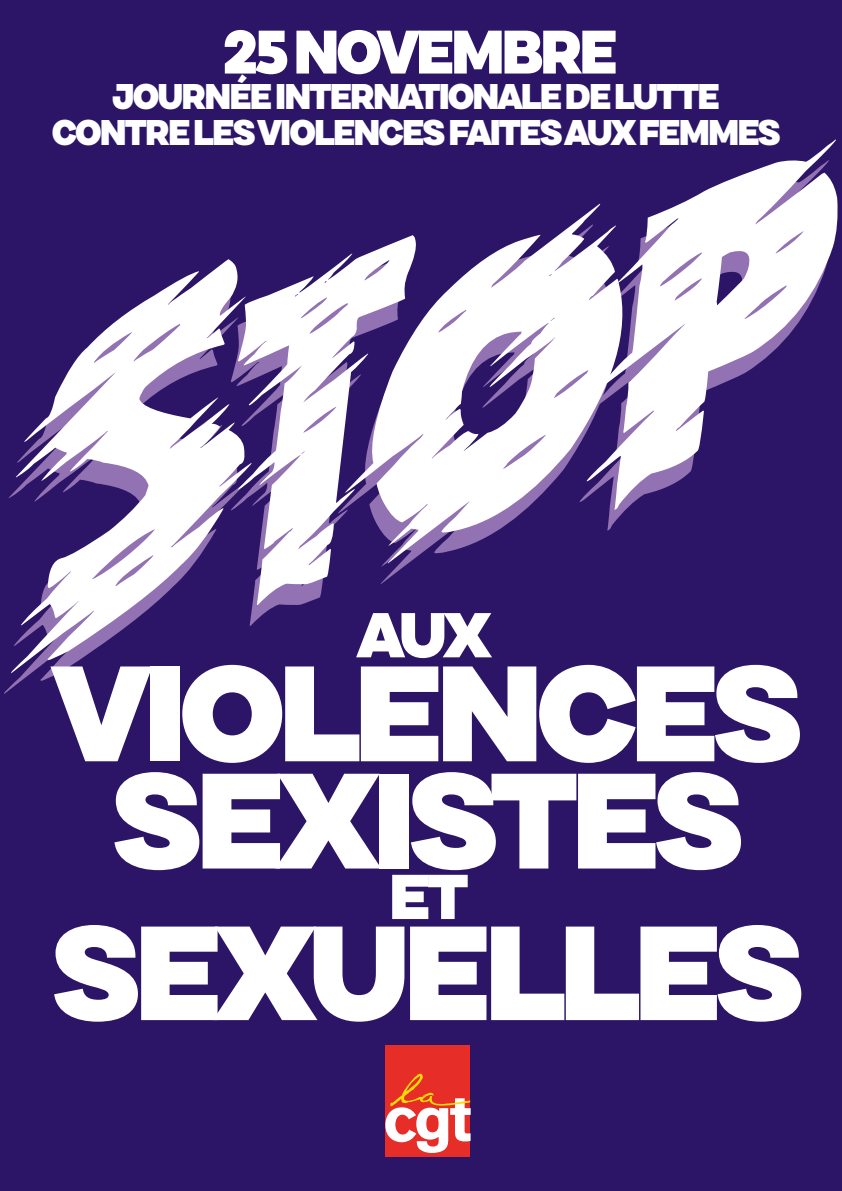
<style>
.page{position:relative;width:842px;height:1191px;background:#2c1567}
.page>*{position:absolute;margin:0;border:0;box-sizing:border-box;transform-origin:0 0}
.t1{font:900 135.4px/107.2px "Draft B";letter-spacing:-.075em;color:#fff;text-align:center}
.t2{font:900 133.6px "Draft B";letter-spacing:-.075em;color:#fff}
.t3{font:900 63.2px "Draft B";color:#fff}
.t4{font:900 61.2px "Draft C";letter-spacing:-.07em;color:#fff}
.t5{font:900 35.7px/35.7px "Draft C";letter-spacing:-.07em;color:#fff;text-align:center}
</style>
<div class="page">
<div style="left:386px;top:1045px;width:84px;height:111px;background:#e62d27"></div>
<svg style="left:385px;top:1073px;width:86px;height:80px"></svg>
<svg style="left:11px;top:259px;width:241px;height:414px"></svg>
<svg style="left:238px;top:259px;width:171px;height:346px;fill:#fff"></svg>
<svg style="left:345px;top:213px;width:280px;height:350px;fill:#fdfdfe"></svg>
<svg style="left:587px;top:139px;width:251px;height:371px"></svg>
<h3 class="t4" style="left:222px;top:13px;width:397px">25 NOVEMBRE</h3>
<p class="t5" style="left:51px;top:80px;width:731px">JOURNÉE INTERNATIONALE DE LUTTE<br>CONTRE LES VIOLENCES FAITES AUX FEMMES</p>
<h3 class="t3" style="left:357px;top:595px;width:137px">AUX</h3>
<h1 class="t1" style="left:51px;top:664px;width:755px">VIOLENCES<br>SEXISTES</h1>
<h3 class="t3" style="left:388px;top:856px;width:82px">ET</h3>
<h2 class="t2" style="left:50px;top:887px;width:758px">SEXUELLES</h2>
</div>
